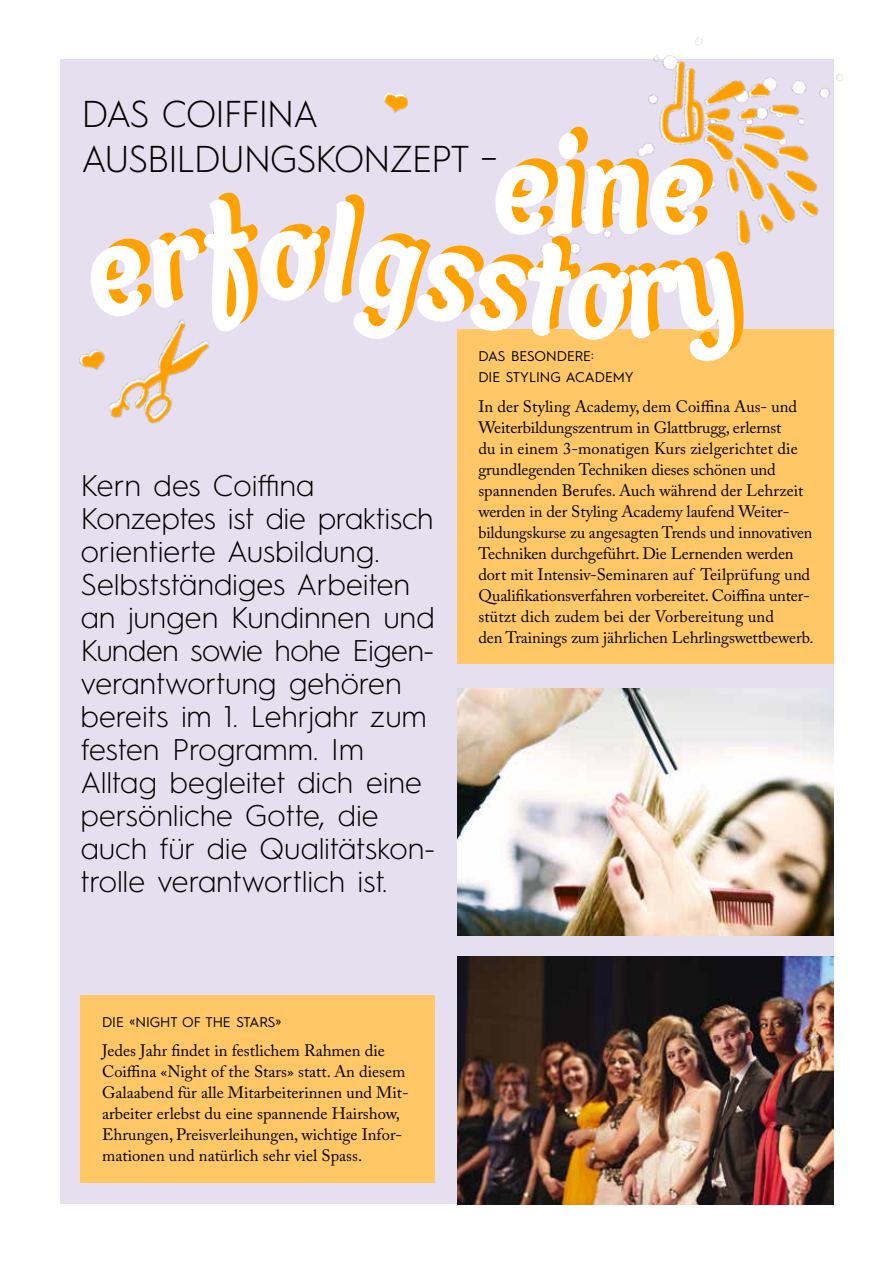
<style>
.page{position:relative;width:893px;height:1263px;background:#fff}
.page>*{position:absolute;margin:0;border:0;box-sizing:border-box;transform-origin:0 0}
.t1{font:700 136.35px "XXII Yonia";color:#ffa200}
.t2{font:300 37.5px/45px "Hurme Geometric Sans 1";letter-spacing:-.02em;color:#000}
.t3{font:300 30px/33px "Hurme Geometric Sans 1";letter-spacing:.01em;color:#000}
.t4{font:16.5px/21px "Adobe Caslon Pro";color:#000}
.t5{font:14.1px/21px "Hurme Geometric Sans 1";color:#000}
</style>
<div class="page">
<div style="left:60px;top:60px;width:774px;height:1144px;background:#e6dfef"></div>
<div style="left:81px;top:995px;width:354px;height:187px;background:#ffc766"></div>
<div style="left:457px;top:329px;width:377px;height:335px;background:#ffc766"></div>
<img style="left:457px;top:688px;width:376px;height:248px">
<img style="left:457px;top:957px;width:377px;height:247px">
<img style="left:108px;top:365px;width:86px;height:59px">
<img style="left:608px;top:37px;width:236px;height:208px">
<img style="left:384px;top:92px;width:24px;height:21px">
<img style="left:79px;top:354px;width:62px;height:45px">
<svg style="left:84px;top:198px;width:661px;height:167px"></svg>
<h2 class="t2" style="left:82px;top:89px;width:417px">DAS COIFFINA<br>AUSBILDUNGSKONZEPT –</h2>
<h1 class="t1" style="left:499px;top:91px;width:216px">eine</h1>
<p class="t3" style="left:81px;top:468px;width:356px">Kern des Coiffina<br>Konzeptes ist die praktisch orientierte Ausbildung.<br>Selbstständiges Arbeiten an jungen Kundinnen und<br>Kunden sowie hohe Eigen&shy;verantwortung gehören bereits im 1. Lehrjahr zum festen Programm. Im<br>Alltag begleitet dich eine persönliche Gotte, die auch für die Qualitätskon&shy;trolle verantwortlich ist.</p>
<p class="t5" style="left:478px;top:345px;width:157px">DAS BESONDERE:<br>DIE STYLING ACADEMY</p>
<p class="t4" style="left:478px;top:396px;width:337px">In der Styling Academy, dem Coiffina Aus- und Weiterbildungszentrum in Glattbrugg, erlernst<br>du in einem 3-monatigen Kurs zielgerichtet die grundlegenden Techniken dieses schönen und spannenden Berufes. Auch während der Lehrzeit werden in der Styling Academy laufend Weiter&shy;bildungskurse zu angesagten Trends und innovativen Techniken durchgeführt. Die Lernenden werden dort mit Intensiv-Seminaren auf Teilprüfung und Qualifikationsverfahren vorbereitet. Coiffina unter&shy;stützt dich zudem bei der Vorbereitung und<br>den Trainings zum jährlichen Lehrlingswettbewerb.</p>
<p class="t5" style="left:102px;top:1010px;width:181px">DIE «NIGHT OF THE STARS»</p>
<p class="t4" style="left:102px;top:1040px;width:308px">Jedes Jahr findet in festlichem Rahmen die Coiffina «Night of the Stars» statt. An diesem Galaabend für alle Mitarbeiterinnen und Mit&shy;arbeiter erlebst du eine spannende Hairshow, Ehrungen, Preisverleihungen, wichtige Infor&shy;mationen und natürlich sehr viel Spass.</p>
</div>
